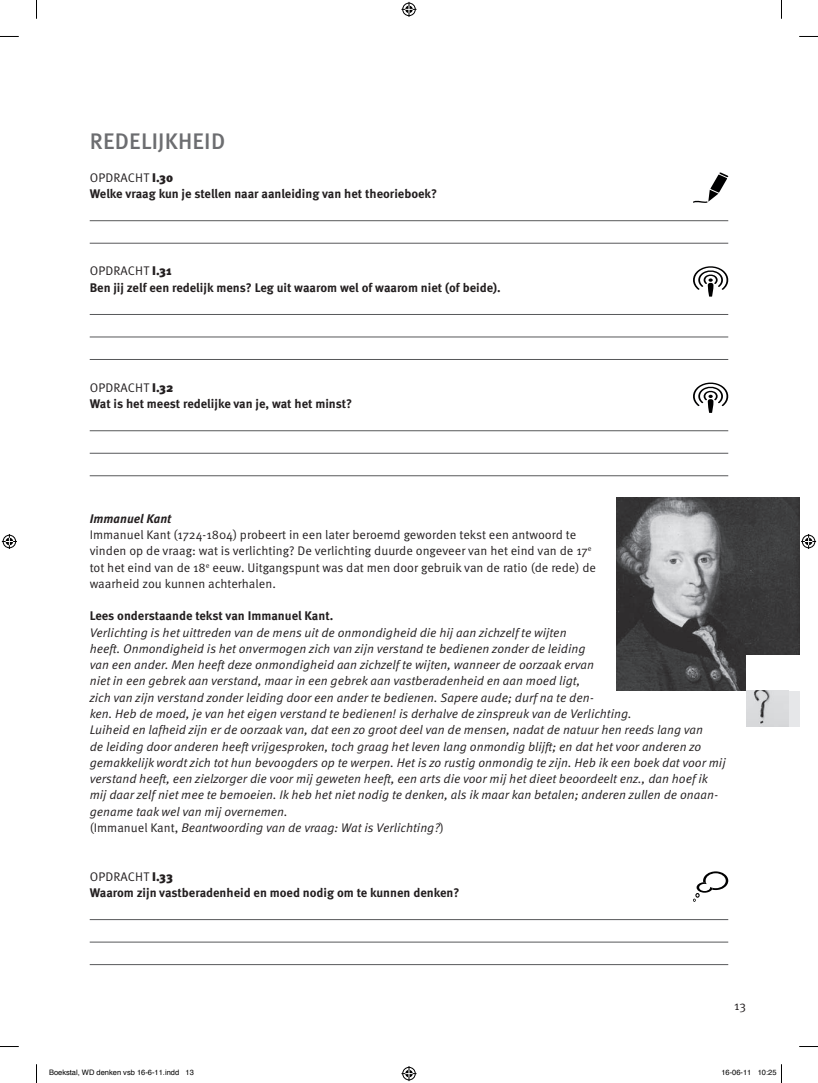
<style>
.page{position:relative;width:818px;height:1083px;background:#fff}
.page>*{position:absolute;margin:0;border:0;box-sizing:border-box;transform-origin:0 0}
.t1{font:500 22.5px "Meta Pro";letter-spacing:.01em;color:#6c6d70}
.t2{font:italic 12.5px/16.2px "Meta Pro";color:#231f20}
.t3{font:700 12.5px/16.2px "Meta Pro";color:#231f20}
.t4{font:12.5px/16.2px "Meta Pro";color:#231f20}
.t5{font:italic 700 12.5px "Meta Pro";color:#231f20}
.t6{font:7.5px "Helvetica";color:#000}
.s1{font-weight:400}
.s2{font-weight:900}
.s3{font-style:normal}
</style>
<div class="page">
<hr style="left:90px;top:220px;width:637px;height:1px;background:#57585a">
<hr style="left:90px;top:243px;width:637px;height:1px;background:#57585a">
<hr style="left:90px;top:314px;width:637px;height:1px;background:#57585a">
<hr style="left:90px;top:337px;width:637px;height:1px;background:#57585a">
<hr style="left:90px;top:359px;width:637px;height:1px;background:#57585a">
<hr style="left:90px;top:430px;width:637px;height:1px;background:#57585a">
<hr style="left:90px;top:453px;width:637px;height:1px;background:#57585a">
<hr style="left:90px;top:475px;width:637px;height:1px;background:#57585a">
<hr style="left:90px;top:919px;width:637px;height:1px;background:#57585a">
<hr style="left:90px;top:942px;width:637px;height:1px;background:#57585a">
<hr style="left:90px;top:964px;width:637px;height:1px;background:#57585a">
<svg style="left:693px;top:172px;width:34px;height:31px"></svg>
<svg style="left:693px;top:266px;width:34px;height:31px"></svg>
<svg style="left:693px;top:382px;width:34px;height:31px"></svg>
<svg style="left:693px;top:871px;width:34px;height:31px"></svg>
<img style="left:616px;top:497px;width:182px;height:194px">
<div style="left:745px;top:655px;width:53px;height:36px;background:#fff"></div>
<div style="left:745px;top:691px;width:53px;height:35px;background:#e6e7e9"></div>
<img style="left:745px;top:691px;width:43px;height:35px">
<svg style="left:0;top:36px;width:19px;height:1px"></svg>
<svg style="left:799px;top:36px;width:18px;height:1px"></svg>
<svg style="left:0;top:1046px;width:19px;height:1px"></svg>
<svg style="left:799px;top:1046px;width:18px;height:1px"></svg>
<svg style="left:36px;top:0;width:1px;height:19px"></svg>
<svg style="left:36px;top:1064px;width:1px;height:19px"></svg>
<svg style="left:401px;top:2px;width:15px;height:15px"></svg>
<svg style="left:401px;top:1066px;width:15px;height:15px"></svg>
<svg style="left:2px;top:534px;width:15px;height:15px"></svg>
<svg style="left:801px;top:534px;width:14px;height:15px"></svg>
<h1 class="t1" style="left:90px;top:127px;width:137px">REDELĲKHEID</h1>
<p class="t3" style="left:90px;top:170px;width:349px"><span class="s1">OPDRACHT</span> <span class="s2">I.30<br></span>Welke vraag kun je stellen naar aanleiding van het theorieboek?</p>
<p class="t3" style="left:90px;top:263px;width:412px"><span class="s1">OPDRACHT</span> <span class="s2">I.31<br></span>Ben jij zelf een redelijk mens? Leg uit waarom wel of waarom niet (of beide).</p>
<p class="t3" style="left:90px;top:380px;width:264px"><span class="s1">OPDRACHT</span> <span class="s2">I.32<br></span>Wat is het meest redelijke van je, wat het minst?</p>
<p class="t5" style="left:90px;top:511px;width:83px">Immanuel Kant</p>
<p class="t4" style="left:90px;top:527px;width:507px">Immanuel Kant (1724-1804) probeert in een later beroemd geworden tekst een antwoord te vinden op de vraag: wat is verlichting? De verlichting duurde ongeveer van het eind van de 17<sup>e </sup>tot het eind van de 18<sup>e</sup> eeuw. Uitgangspunt was dat men door gebruik van de ratio (de rede) de waarheid zou kunnen achterhalen.</p>
<p class="t3" style="left:90px;top:608px;width:245px">Lees onderstaande tekst van Immanuel Kant.</p>
<p class="t2" style="left:90px;top:625px;width:637px">Verlichting is het uittreden van de mens uit de onmondigheid die hij aan zichzelf te wijten<br>heeft. Onmondigheid is het onvermogen zich van zijn verstand te bedienen zonder de leiding<br>van een ander. Men heeft deze onmondigheid aan zichzelf te wijten, wanneer de oorzaak ervan<br>niet in een gebrek aan verstand, maar in een gebrek aan vastberadenheid en aan moed ligt,<br>zich van zijn verstand zonder leiding door een ander te bedienen. Sapere aude; durf na te den-<br>ken. Heb de moed, je van het eigen verstand te bedienen! is derhalve de zinspreuk van de Verlichting.<br>Luiheid en lafheid zijn er de oorzaak van, dat een zo groot deel van de mensen, nadat de natuur hen reeds lang van<br>de leiding door anderen heeft vrijgesproken, toch graag het leven lang onmondig blijft; en dat het voor anderen zo gemakkelijk wordt zich tot hun bevoogders op te werpen. Het is zo rustig onmondig te zijn. Heb ik een boek dat voor mij verstand heeft, een zielzorger die voor mij geweten heeft, een arts die voor mij het dieet beoordeelt enz., dan hoef ik mij daar zelf niet mee te bemoeien. Ik heb het niet nodig te denken, als ik maar kan betalen; anderen zullen de onaan&shy;gename taak wel van mij overnemen.<br><span class="s3">(Immanuel Kant,</span> Beantwoording van de vraag: Wat is Verlichting?<span class="s3">)</span></p>
<p class="t3" style="left:90px;top:868px;width:371px"><span class="s1">OPDRACHT</span> <span class="s2">I.33<br></span>Waarom zijn vastberadenheid en moed nodig om te kunnen denken?</p>
<p class="t4" style="left:733px;top:998px;width:13px">13</p>
<p class="t6" style="left:49px;top:1067px;width:146px">Boekstal, WD denken vsb 16-6-11.indd 13</p>
<p class="t6" style="left:721px;top:1067px;width:57px">16-06-11 10:25</p>
</div>
